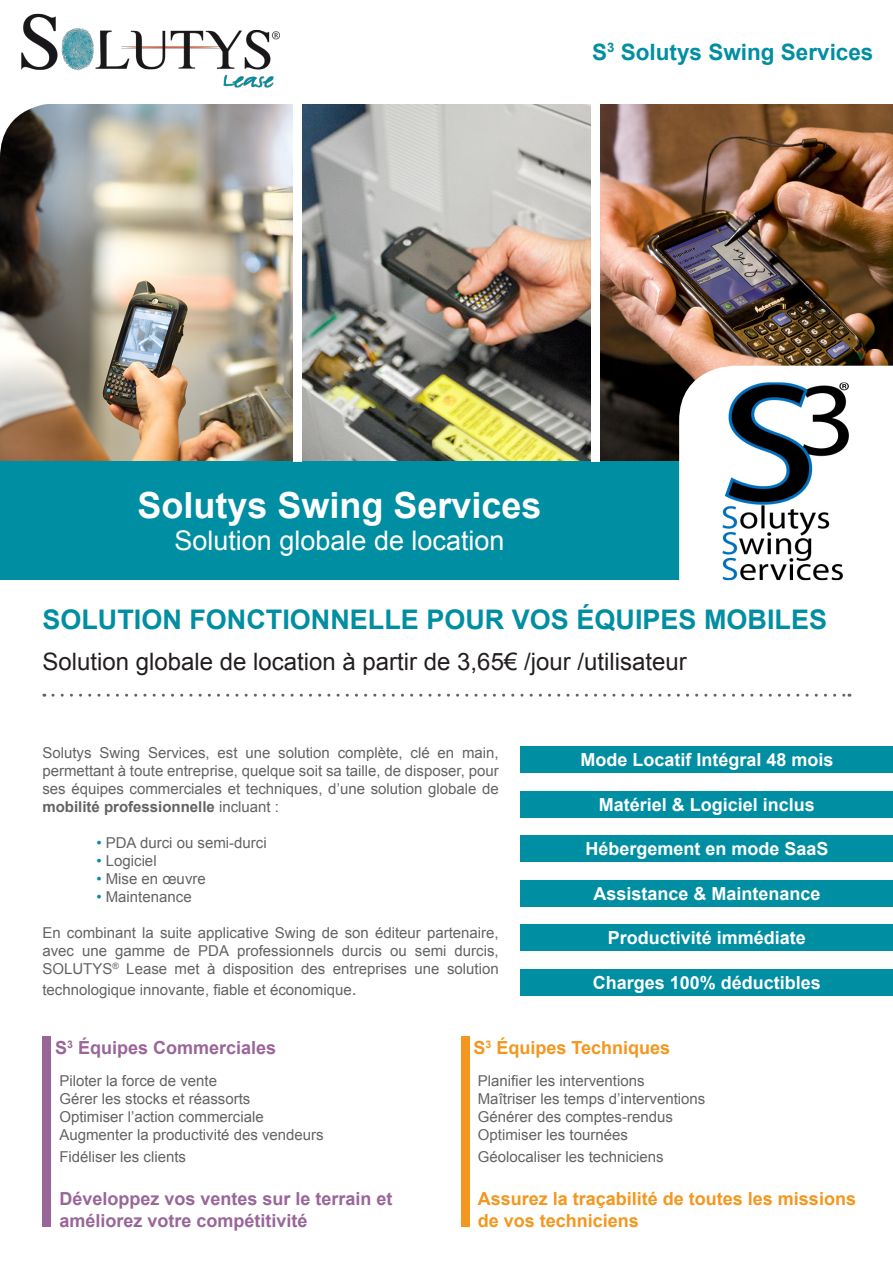
<style>
.page{position:relative;width:893px;height:1263px;background:#fff}
.page>*{position:absolute;margin:0;border:0;box-sizing:border-box;transform-origin:0 0}
.t1{font:700 36px "Arial";color:#fff}
.t2{font:700 27px "Arial";color:#008ea2}
.t3{font:27px "Arial";color:#fff}
.t4{font:24px "Arial";color:#231f20}
.t5{font:700 22.5px "Arial";color:#008ea2}
.t6{font:700 18px "Arial";color:#fff}
.t7{font:700 18px/21.6px "Arial";color:#969}
.t8{font:700 18px/21.6px "Arial";color:#f3971f}
.t9{font:15px/18px "Arial";color:#636366;text-align:justify}
.s1{font-weight:700}
.s2{color:#008ea2}
.s3{font-size:18px}
</style>
<div class="page">
<img style="left:0;top:104px;width:893px;height:357px">
<div style="left:0;top:461px;width:679px;height:119px;background:#008ea2"></div>
<svg style="left:679px;top:366px;width:214px;height:214px"></svg>
<img style="left:721px;top:382px;width:129px;height:198px">
<img style="left:21px;top:13px;width:259px;height:75px">
<svg style="left:53px;top:694px;width:797px;height:3px"></svg>
<div style="left:521px;top:747px;width:372px;height:26px;background:#008ea2"></div>
<div style="left:521px;top:969px;width:372px;height:26px;background:#008ea2"></div>
<div style="left:521px;top:924px;width:372px;height:27px;background:#008ea2"></div>
<div style="left:521px;top:880px;width:372px;height:26px;background:#008ea2"></div>
<div style="left:521px;top:835px;width:372px;height:27px;background:#008ea2"></div>
<div style="left:521px;top:791px;width:372px;height:26px;background:#008ea2"></div>
<div style="left:42px;top:1036px;width:9px;height:191px;background:#969"></div>
<div style="left:461px;top:1036px;width:8px;height:191px;background:#f3971f"></div>
<div style="left:294px;top:103px;width:8px;height:358px;background:#fff"></div>
<div style="left:591px;top:103px;width:9px;height:358px;background:#fff"></div>
<p class="t5" style="left:592px;top:37px;width:283px">S<sup>3</sup> Solutys Swing Services</p>
<p class="t1" style="left:137px;top:481px;width:406px">Solutys Swing Services</p>
<p class="t3" style="left:174px;top:523px;width:332px">Solution globale de location</p>
<p class="t2" style="left:42px;top:601px;width:786px">SOLUTION FONCTIONNELLE POUR VOS ÉQUIPES MOBILES</p>
<p class="t4" style="left:42px;top:646px;width:646px">Solution globale de location à partir de 3,65€ /jour /utilisateur</p>
<p class="t9" style="left:42px;top:743px;width:458px">Solutys Swing Services, est une solution complète, clé en main, permettant à toute entreprise, quelque soit sa taille, de disposer, pour ses équipes commerciales et techniques, d’une solution globale de <span class="s1">mobilité professionnelle</span> incluant :</p>
<p class="t9" style="left:96px;top:833px;width:172px"><span class="s2">•</span> PDA durci ou semi-durci</p>
<p class="t9" style="left:96px;top:851px;width:62px"><span class="s2">•</span> Logiciel</p>
<p class="t9" style="left:96px;top:869px;width:111px"><span class="s2">•</span> Mise en œuvre</p>
<p class="t9" style="left:96px;top:887px;width:97px"><span class="s2">•</span> Maintenance</p>
<p class="t9" style="left:42px;top:923px;width:458px">En combinant la suite applicative Swing de son éditeur partenaire, avec une gamme de PDA professionnels durcis ou semi durcis, SOLUTYS<sup>®</sup> Lease met à disposition des entreprises une solution</p>
<p class="t9" style="left:42px;top:981px;width:316px">technologique innovante, fiable et économique<span class="s3">.</span></p>
<p class="t6" style="left:580px;top:748px;width:255px">Mode Locatif Intégral 48 mois</p>
<p class="t6" style="left:599px;top:792px;width:218px">Matériel &amp; Logiciel inclus</p>
<p class="t6" style="left:585px;top:837px;width:245px">Hébergement en mode SaaS</p>
<p class="t6" style="left:593px;top:881px;width:229px">Assistance &amp; Maintenance</p>
<p class="t6" style="left:608px;top:926px;width:200px">Productivité immédiate</p>
<p class="t6" style="left:593px;top:970px;width:230px">Charges 100% déductibles</p>
<p class="t7" style="left:55px;top:1037px;width:222px">S<sup>3</sup> Équipes Commerciales</p>
<p class="t9" style="left:59px;top:1072px;width:159px">Piloter la force de vente</p>
<p class="t9" style="left:59px;top:1090px;width:192px">Gérer les stocks et réassorts</p>
<p class="t9" style="left:59px;top:1108px;width:206px">Optimiser l’action commerciale</p>
<p class="t9" style="left:59px;top:1126px;width:266px">Augmenter la productivité des vendeurs</p>
<p class="t9" style="left:59px;top:1148px;width:128px">Fidéliser les clients</p>
<p class="t7" style="left:59px;top:1188px;width:335px">Développez vos ventes sur le terrain et améliorez votre compétitivité</p>
<p class="t8" style="left:474px;top:1037px;width:198px">S<sup>3</sup> Équipes Techniques</p>
<p class="t9" style="left:478px;top:1072px;width:168px">Planifier les interventions</p>
<p class="t9" style="left:478px;top:1090px;width:229px">Maîtriser les temps d’interventions</p>
<p class="t9" style="left:478px;top:1108px;width:197px">Générer des comptes-rendus</p>
<p class="t9" style="left:478px;top:1126px;width:152px">Optimiser les tournées</p>
<p class="t9" style="left:478px;top:1148px;width:187px">Géolocaliser les techniciens</p>
<p class="t8" style="left:478px;top:1188px;width:380px">Assurez la traçabilité de toutes les missions de vos techniciens</p>
</div>
